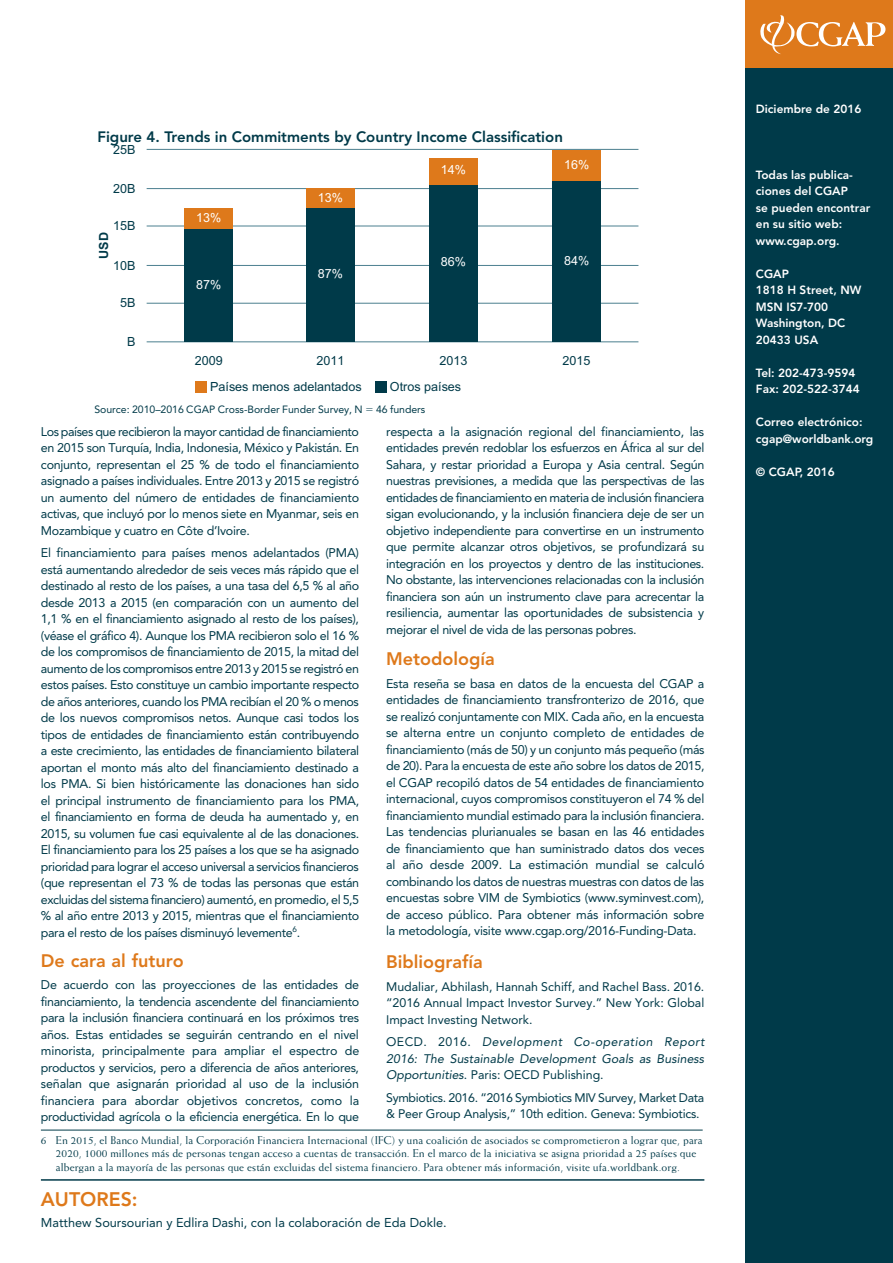
<style>
.page{position:relative;width:893px;height:1263px;background:#fff}
.page>*{position:absolute;margin:0;border:0;box-sizing:border-box;transform-origin:0 0}
.subhead_1{font:800 19.5px "Avenir";color:#de791b}
.subhead_1-2{font:800 18px "Avenir";color:#de791b}
.table-fig_title{font:800 15px "Avenir";color:#003a49}
.body_text{font:12.75px "Avenir";color:#003a49}
.body_text-2{font:12.6px/16.5px "Avenir";letter-spacing:-.03em;color:#003a49;text-align:justify}
.t1{font:12.6px/26.5px "Arial";color:#003a49}
.t2{font:12.6px "Arial";color:#fff}
.t3{font:700 12.6px "Arial";color:#003a49}
.bibliography{font:12.3px/16.5px "Avenir";letter-spacing:-.015em;color:#003a49;text-align:justify}
.bibliography-2{font:italic 12.3px/16.5px "Avenir";letter-spacing:.005em;color:#003a49;text-align:justify}
.t4{font:800 11.85px/16.5px "Avenir";color:#fff}
.first_footnote{font:11.25px/13.5px "Weiss";letter-spacing:.01em;color:#003a49}
.Note-source{font:10.5px "Avenir";color:#003a49}
.s1{font-family:"Mathematical Pi One"}
.s2{font-style:normal}
</style>
<div class="page">
<div style="left:746px;top:54px;width:147px;height:1209px;background:#003a49"></div>
<div style="left:746px;top:0;width:147px;height:68px;background:#de791b"></div>
<svg style="left:760px;top:15px;width:125px;height:39px"></svg>
<hr style="left:41px;top:1130px;width:662px;height:1px;background:#003a49">
<hr style="left:41px;top:1179px;width:663px;height:2px;background:#003a49">
<hr style="left:147px;top:149px;width:491px;height:1px;background:#548594">
<hr style="left:147px;top:188px;width:491px;height:1px;background:#548594">
<hr style="left:147px;top:265px;width:491px;height:1px;background:#548594">
<hr style="left:147px;top:341px;width:491px;height:1px;background:#548594">
<hr style="left:147px;top:225px;width:491px;height:1px;background:#548594">
<hr style="left:147px;top:303px;width:491px;height:1px;background:#548594">
<div style="left:184px;top:229px;width:49px;height:113px;background:#003a49"></div>
<div style="left:184px;top:208px;width:49px;height:21px;background:#de791b"></div>
<div style="left:306px;top:208px;width:49px;height:134px;background:#003a49"></div>
<div style="left:306px;top:189px;width:49px;height:19px;background:#de791b"></div>
<div style="left:429px;top:184px;width:49px;height:158px;background:#003a49"></div>
<div style="left:429px;top:158px;width:49px;height:26px;background:#de791b"></div>
<div style="left:552px;top:181px;width:49px;height:161px;background:#003a49"></div>
<div style="left:552px;top:151px;width:49px;height:30px;background:#de791b"></div>
<div style="left:196px;top:381px;width:11px;height:11px;background:#de791b"></div>
<div style="left:375px;top:381px;width:12px;height:11px;background:#003a49"></div>
<p class="table-fig_title" style="left:97px;top:128px;width:467px">Figure 4. Trends in Commitments by Country Income Classification</p>
<p class="t1" style="left:113px;top:136px;width:24px">25B</p>
<p class="t1" style="left:113px;top:175px;width:24px">20B</p>
<p class="t1" style="left:113px;top:213px;width:24px">15B</p>
<p class="t2" style="left:564px;top:157px;width:27px">16%</p>
<p class="t2" style="left:441px;top:162px;width:27px">14%</p>
<p class="t2" style="left:318px;top:189px;width:27px">13%</p>
<p class="t2" style="left:196px;top:209px;width:27px">13%</p>
<p class="t3" style="left:95px;top:259px;width:28px;rotate:-90deg">USD</p>
<p class="t1" style="left:113px;top:252px;width:24px">10B</p>
<p class="t1" style="left:120px;top:290px;width:17px">5B</p>
<p class="t1" style="left:127px;top:328px;width:10px">B</p>
<p class="t2" style="left:196px;top:276px;width:27px">87%</p>
<p class="t2" style="left:318px;top:266px;width:27px">87%</p>
<p class="t1" style="left:195px;top:347px;width:29px">2009</p>
<p class="t1" style="left:210px;top:347px;width:153px;text-indent:106px">2011<br>Países menos adelantados</p>
<p class="t2" style="left:441px;top:254px;width:27px">86%</p>
<p class="t2" style="left:564px;top:252px;width:27px">84%</p>
<p class="t1" style="left:440px;top:347px;width:29px">2013</p>
<p class="t1" style="left:563px;top:347px;width:29px">2015</p>
<p class="t1" style="left:390px;top:374px;width:73px">Otros países</p>
<p class="Note-source" style="left:94px;top:403px;width:332px">Source: 2010–2016 CGAP Cross-Border Funder Survey, N <span class="s1">5</span> 46 funders</p>
<p class="body_text-2" style="left:386px;top:423px;width:320px">respecta a la asignación regional del financiamiento, las entidades prevén redoblar los esfuerzos en África al sur del Sahara, y restar prioridad a Europa y Asia central. Según nuestras previsiones, a medida que las perspectivas de las entidades de financiamiento en materia de inclusión financiera sigan evolucionando, y la inclusión financiera deje de ser un objetivo independiente para convertirse en un instrumento que permite alcanzar otros objetivos, se profundizará su integración en los proyectos y dentro de las instituciones.<br>No obstante, las intervenciones relacionadas con la inclusión financiera son aún un instrumento clave para acrecentar la resiliencia, aumentar las oportunidades de subsistencia y mejorar el nivel de vida de las personas pobres.</p>
<p class="subhead_1-2" style="left:386px;top:648px;width:110px">Metodología</p>
<p class="body_text-2" style="left:386px;top:675px;width:320px">Esta reseña se basa en datos de la encuesta del CGAP a entidades de financiamiento transfronterizo de 2016, que se realizó conjuntamente con MIX. Cada año, en la encuesta se alterna entre un conjunto completo de entidades de financiamiento (más de 50) y un conjunto más pequeño (más de 20). Para la encuesta de este año sobre los datos de 2015, el CGAP recopiló datos de 54 entidades de financiamiento internacional, cuyos compromisos constituyeron el 74 % del financiamiento mundial estimado para la inclusión financiera.<br>Las tendencias plurianuales se basan en las 46 entidades de financiamiento que han suministrado datos dos veces al año desde 2009. La estimación mundial se calculó combinando los datos de nuestras muestras con datos de las encuestas sobre VIM de Symbiotics (www.syminvest.com), de acceso público. Para obtener más información sobre la metodología, visite www.cgap.org/2016-Funding-Data.</p>
<p class="subhead_1-2" style="left:386px;top:951px;width:98px">Bibliografía</p>
<p class="bibliography" style="left:386px;top:978px;width:320px">Mudaliar, Abhilash, Hannah Schiff, and Rachel Bass. 2016. “2016 Annual Impact Investor Survey.” New York: Global Impact Investing Network.</p>
<p class="bibliography-2" style="left:386px;top:1034px;width:320px"><span class="s2">OECD. 2016.</span> Development Co-operation Report 2016: The Sustainable Development Goals as Business Opportunities<span class="s2">. Paris: OECD Publishing.</span></p>
<p class="bibliography" style="left:386px;top:1089px;width:320px">Symbiotics. 2016. “2016 Symbiotics MIV Survey, Market Data &amp; Peer Group Analysis,” 10th edition. Geneva: Symbiotics.</p>
<p class="first_footnote" style="left:56px;top:1133px;width:648px;text-indent:-15px">6 En 2015, el Banco Mundial, la Corporación Financiera Internacional (IFC) y una coalición de asociados se comprometieron a lograr que, para<br>2020, 1000 millones más de personas tengan acceso a cuentas de transacción. En el marco de la iniciativa se asigna prioridad a 25 países que albergan a la mayoría de las personas que están excluidas del sistema financiero. Para obtener más información, visite ufa.worldbank.org.</p>
<p class="subhead_1" style="left:41px;top:1187px;width:98px">AUTORES:</p>
<p class="body_text" style="left:41px;top:1215px;width:407px">Matthew Soursourian y Edlira Dashi, con la colaboración de Eda Dokle.</p>
<p class="body_text-2" style="left:41px;top:423px;width:320px">Los países que recibieron la mayor cantidad de financiamiento en 2015 son Turquía, India, Indonesia, México y Pakistán. En conjunto, representan el 25 % de todo el financiamiento asignado a países individuales. Entre 2013 y 2015 se registró un aumento del número de entidades de financiamiento activas, que incluyó por lo menos siete en Myanmar, seis en Mozambique y cuatro en Côte d’Ivoire.</p>
<p class="body_text-2" style="left:41px;top:545px;width:320px">El financiamiento para países menos adelantados (PMA) está aumentando alrededor de seis veces más rápido que el destinado al resto de los países, a una tasa del 6,5 % al año desde 2013 a 2015 (en comparación con un aumento del 1,1 % en el financiamiento asignado al resto de los países), (véase el gráfico 4). Aunque los PMA recibieron solo el 16 % de los compromisos de financiamiento de 2015, la mitad del aumento de los compromisos entre 2013 y 2015 se registró en estos países. Esto constituye un cambio importante respecto de años anteriores, cuando los PMA recibían el 20 % o menos de los nuevos compromisos netos. Aunque casi todos los tipos de entidades de financiamiento están contribuyendo a este crecimiento, las entidades de financiamiento bilateral aportan el monto más alto del financiamiento destinado a los PMA. Si bien históricamente las donaciones han sido el principal instrumento de financiamiento para los PMA, el financiamiento en forma de deuda ha aumentado y, en 2015, su volumen fue casi equivalente al de las donaciones.<br>El financiamiento para los 25 países a los que se ha asignado prioridad para lograr el acceso universal a servicios financieros (que representan el 73 % de todas las personas que están excluidas del sistema financiero) aumentó, en promedio, el 5,5 % al año entre 2013 y 2015, mientras que el financiamiento para el resto de los países disminuyó levemente<sup>6</sup>.</p>
<p class="subhead_1-2" style="left:41px;top:950px;width:144px">De cara al futuro</p>
<p class="body_text-2" style="left:41px;top:977px;width:320px">De acuerdo con las proyecciones de las entidades de financiamiento, la tendencia ascendente del financiamiento para la inclusión financiera continuará en los próximos tres años. Estas entidades se seguirán centrando en el nivel minorista, principalmente para ampliar el espectro de productos y servicios, pero a diferencia de años anteriores, señalan que asignarán prioridad al uso de la inclusión financiera para abordar objetivos concretos, como la productividad agrícola o la eficiencia energética. En lo que</p>
<p class="t4" style="left:756px;top:101px;width:107px">Diciembre de 2016</p>
<p class="t4" style="left:756px;top:167px;width:116px">Todas las publica&shy;ciones del CGAP<br>se pueden encontrar en su sitio web: www.cgap.org.</p>
<p class="t4" style="left:756px;top:266px;width:35px">CGAP</p>
<p class="t4" style="left:756px;top:282px;width:107px">1818 H Street, NW</p>
<p class="t4" style="left:756px;top:299px;width:74px">MSN IS7-700</p>
<p class="t4" style="left:756px;top:315px;width:91px">Washington, DC<br>20433 USA</p>
<p class="t4" style="left:756px;top:365px;width:101px">Tel: 202-473-9594</p>
<p class="t4" style="left:756px;top:381px;width:105px">Fax: 202-522-3744</p>
<p class="t4" style="left:756px;top:414px;width:108px">Correo electrónico:</p>
<p class="t4" style="left:756px;top:431px;width:119px">cgap@worldbank.org</p>
<p class="t4" style="left:756px;top:464px;width:80px">© CGAP, 2016</p>
</div>
